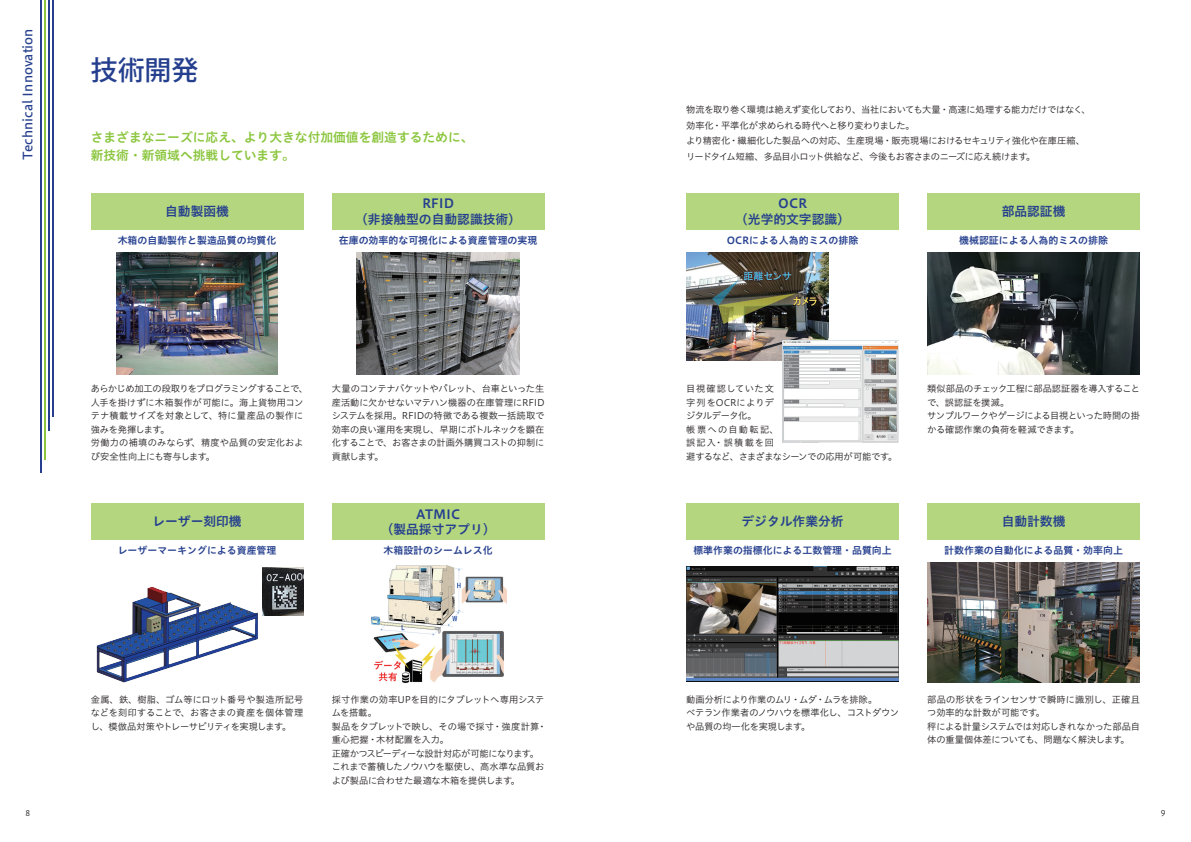
<style>
.page{position:relative;width:1191px;height:842px;background:#fff}
.page>*{position:absolute;margin:0;border:0;box-sizing:border-box;transform-origin:0 0}
.t1{font:500 26.9px "Koz Go Pro";color:#253f8e}
.t2{font:12.8px/15.6px "Hiragino UD Sans Std W6";color:#253f8e;text-align:center}
.t3{font:12.8px/18.4px "Hiragino UD Sans Std W6";color:#8bc63e}
.t4{font:12.8px "Hiragino UD Sans Std W5";color:#253f8e}
.t5{font:9.9px "Hiragino UD Sans Std W6";color:#253f8e}
.t6{font:9.2px/13.5px "Hiragino UD Sans Std W3";letter-spacing:-.02em;color:#231f20}
.t7{font:9.2px/13.5px "Hiragino UD Sans Std W3";color:#231f20}
.t8{font:9.2px/13.5px "Hiragino UD Sans Std W3";letter-spacing:-.04em;color:#231f20}
.t9{font:7.8px "Hiragino UD Sans Std W3";color:#231f20}
</style>
<div class="page">
<hr style="left:40px;top:0;width:2px;height:473px;background:#253f8e">
<hr style="left:44px;top:0;width:2px;height:459px;background:#8bc63e">
<hr style="left:48px;top:0;width:2px;height:431px;background:#253f8e">
<hr style="left:52px;top:0;width:2px;height:417px;background:#253f8e">
<img style="left:117px;top:252px;width:160px;height:122px">
<img style="left:686px;top:566px;width:213px;height:115px">
<img style="left:357px;top:252px;width:162px;height:122px">
<img style="left:927px;top:252px;width:213px;height:122px">
<img style="left:371px;top:565px;width:136px;height:118px">
<img style="left:927px;top:563px;width:213px;height:119px">
<div style="left:91px;top:193px;width:212px;height:37px;background:#b3d67f"></div>
<div style="left:686px;top:193px;width:213px;height:37px;background:#b3d67f"></div>
<div style="left:91px;top:503px;width:212px;height:37px;background:#b3d67f"></div>
<div style="left:686px;top:503px;width:213px;height:37px;background:#b3d67f"></div>
<div style="left:332px;top:193px;width:212px;height:37px;background:#b3d67f"></div>
<div style="left:927px;top:193px;width:213px;height:37px;background:#b3d67f"></div>
<div style="left:332px;top:503px;width:212px;height:37px;background:#b3d67f"></div>
<div style="left:927px;top:503px;width:213px;height:37px;background:#b3d67f"></div>
<img style="left:96px;top:586px;width:186px;height:97px">
<img style="left:262px;top:567px;width:41px;height:48px">
<img style="left:686px;top:252px;width:142px;height:108px">
<img style="left:782px;top:340px;width:117px;height:102px">
<h2 class="t4" style="left:18px;top:160px;width:133px;rotate:-90deg">Technical Innovation</h2>
<h1 class="t1" style="left:91px;top:53px;width:109px">技術開発</h1>
<h2 class="t3" style="left:91px;top:127px;width:384px">さまざまなニーズに応え、より大きな付加価値を創造するために、新技術・新領域へ挑戦しています。</h2>
<p class="t6" style="left:686px;top:101px;width:406px;line-height:15.6px">物流を取り巻く環境は絶えず変化しており、当社においても大量・高速に処理する能力だけではなく、効率化・平準化が求められる時代へと移り変わりました。<br>より精密化・繊細化した製品への対応、生産現場・販売現場におけるセキュリティ強化や在庫圧縮、リードタイム短縮、多品目小ロット供給など、今後もお客さまのニーズに応え続けます。</p>
<h2 class="t2" style="left:165px;top:203px;width:65px">自動製函機</h2>
<h2 class="t2" style="left:735px;top:195px;width:116px">OCR<br>（光学的文字認識）</h2>
<h2 class="t2" style="left:355px;top:195px;width:167px">RFID<br>（非接触型の自動認識技術）</h2>
<h2 class="t2" style="left:1001px;top:203px;width:65px">部品認証機</h2>
<p class="t5" style="left:118px;top:233px;width:160px">木箱の自動製作と製造品質の均質化</p>
<p class="t5" style="left:727px;top:233px;width:133px">OCRによる人為的ミスの排除</p>
<p class="t5" style="left:339px;top:233px;width:200px">在庫の効率的な可視化による資産管理の実現</p>
<p class="t5" style="left:959px;top:233px;width:150px">機械認証による人為的ミスの排除</p>
<p class="t7" style="left:91px;top:381px;width:219px">あらかじめ加工の段取りをプログラミングすることで、人手を掛けずに木箱製作が可能に。海上貨物用コンテナ積載サイズを対象として、特に量産品の製作に強みを発揮します。<br>労働力の補填のみならず、精度や品質の安定化および安全性向上にも寄与します。</p>
<p class="t7" style="left:686px;top:381px;width:212px">目視確認していた文<br>字列をOCRによりデ<br>ジタルデータ化。<br>帳票への自動転記、<br>誤記入・誤積載を回<br>避するなど、さまざまなシーンでの応用が可能です。</p>
<p class="t6" style="left:332px;top:382px;width:214px;text-align:justify">大量のコンテナバケットやパレット、台車といった生産活動に欠かせないマテハン機器の在庫管理にRFIDシステムを採用。RFIDの特徴である複数一括読取で効率の良い運用を実現し、早期にボトルネックを顕在化することで、お客さまの計画外購買コストの抑制に貢献します。</p>
<p class="t6" style="left:927px;top:382px;width:214px">類似部品のチェック工程に部品認証器を導入することで、誤認証を撲滅。<br>サンプルワークやゲージによる目視といった時間の掛かる確認作業の負荷を軽減できます。</p>
<h2 class="t2" style="left:381px;top:505px;width:116px">ATMIC<br>（製品採寸アプリ）</h2>
<h2 class="t2" style="left:1001px;top:513px;width:65px">自動計数機</h2>
<h2 class="t2" style="left:152px;top:513px;width:91px">レーザー刻印機</h2>
<h2 class="t2" style="left:741px;top:513px;width:104px">デジタル作業分析</h2>
<p class="t5" style="left:118px;top:543px;width:160px">レーザーマーキングによる資産管理</p>
<p class="t5" style="left:693px;top:543px;width:200px">標準作業の指標化による工数管理・品質向上</p>
<p class="t5" style="left:383px;top:543px;width:111px">木箱設計のシームレス化</p>
<p class="t5" style="left:944px;top:543px;width:180px">計数作業の自動化による品質・効率向上</p>
<p class="t6" style="left:91px;top:692px;width:214px;text-align:justify">金属、鉄、樹脂、ゴム等にロット番号や製造所記号などを刻印することで、お客さまの資産を個体管理し、模倣品対策やトレーサビリティを実現します。</p>
<p class="t8" style="left:686px;top:692px;width:214px">動画分析により作業のムリ・ムダ・ムラを排除。<br>ベテラン作業者のノウハウを標準化し、コストダウンや品質の均一化を実現します。</p>
<p class="t6" style="left:332px;top:692px;width:216px">採寸作業の効率UPを目的にタブレットへ専用システムを搭載。<br>製品をタブレットで映し、その場で採寸・強度計算・重心把握・木材配置を入力。<br>正確かつスピーディーな設計対応が可能になります。これまで蓄積したノウハウを駆使し、高水準な品質および製品に合わせた最適な木箱を提供します。</p>
<p class="t6" style="left:927px;top:692px;width:214px">部品の形状をラインセンサで瞬時に識別し、正確且つ効率的な計数が可能です。<br>秤による計量システムでは対応しきれなかった部品自体の重量個体差についても、問題なく解決します。</p>
<p class="t9" style="left:26px;top:807px;width:6px">8</p>
<p class="t9" style="left:1160px;top:807px;width:6px">9</p>
</div>
